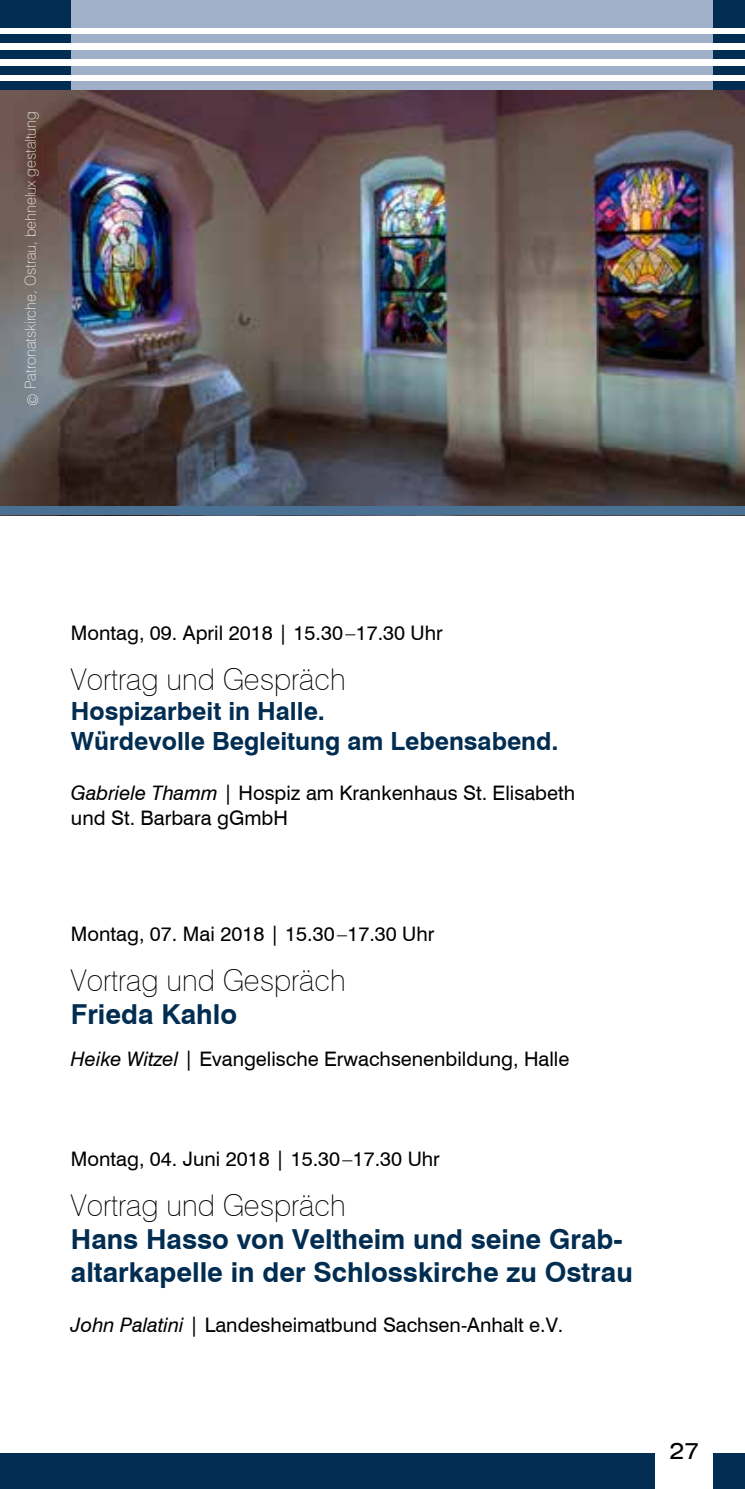
<style>
.page{position:relative;width:745px;height:1489px;background:#fff}
.page>*{position:absolute;margin:0;border:0;box-sizing:border-box;transform-origin:0 0}
.t1{font:100 30px "Swiss 721 BT";color:#000}
.t2{font:700 27.5px/33px "Swiss 721 BT";color:#002d51}
.t3{font:700 25px/30px "Swiss 721 BT";color:#002d51}
.t4{font:expanded 22.5px "Swiss 721 BT";color:#000}
.t5{font:20px/25px "Swiss 721 BT";color:#000}
.t6{font:100 15px "Swiss 721 BT";color:#fff}
.s1{font-style:italic}
</style>
<div class="page">
<img style="left:0;top:90px;width:744px;height:416px">
<div style="left:0;top:506px;width:744px;height:9px;background:#4a7093"></div>
<div style="left:0;top:0;width:71px;height:28px;background:#002d51"></div>
<div style="left:0;top:35px;width:71px;height:8px;background:#002d51"></div>
<div style="left:0;top:81px;width:71px;height:9px;background:#002d51"></div>
<div style="left:0;top:50px;width:71px;height:9px;background:#002d51"></div>
<div style="left:0;top:66px;width:71px;height:8px;background:#002d51"></div>
<div style="left:71px;top:0;width:641px;height:28px;background:#a0b0c8"></div>
<div style="left:71px;top:35px;width:641px;height:8px;background:#a0b0c8"></div>
<div style="left:71px;top:81px;width:641px;height:9px;background:#a0b0c8"></div>
<div style="left:71px;top:50px;width:641px;height:9px;background:#a0b0c8"></div>
<div style="left:71px;top:66px;width:641px;height:8px;background:#a0b0c8"></div>
<div style="left:712px;top:35px;width:32px;height:8px;background:#002d51"></div>
<div style="left:712px;top:81px;width:32px;height:9px;background:#002d51"></div>
<div style="left:712px;top:50px;width:32px;height:9px;background:#002d51"></div>
<div style="left:712px;top:66px;width:32px;height:8px;background:#002d51"></div>
<div style="left:712px;top:0;width:32px;height:28px;background:#002d51"></div>
<div style="left:712px;top:1453px;width:32px;height:35px;background:#002d51"></div>
<div style="left:0;top:1453px;width:654px;height:35px;background:#002d51"></div>
<p class="t6" style="left:21px;top:405px;width:296px;rotate:-90deg">© Patronatskirche, Ostrau, behnelux gestaltung</p>
<p class="t5" style="left:71px;top:620px;width:373px">Montag, 09. April 2018 | 15.30–17.30 Uhr</p>
<h1 class="t1" style="left:71px;top:661px;width:276px">Vortrag und Gespräch</h1>
<p class="t3" style="left:71px;top:696px;width:489px">Hospizarbeit in Halle.<br>Würdevolle Begleitung am Lebensabend.</p>
<p class="t5" style="left:71px;top:780px;width:505px"><span class="s1">Gabriele Thamm</span> | Hospiz am Krankenhaus St. Elisabeth und St. Barbara gGmbH</p>
<p class="t5" style="left:71px;top:920px;width:365px">Montag, 07. Mai 2018 | 15.30–17.30 Uhr</p>
<h1 class="t1" style="left:71px;top:961px;width:276px">Vortrag und Gespräch</h1>
<h2 class="t2" style="left:71px;top:997px;width:167px">Frieda Kahlo</h2>
<p class="t5" style="left:71px;top:1045px;width:499px"><span class="s1">Heike Witzel</span> | Evangelische Erwachsenenbildung, Halle</p>
<p class="t5" style="left:71px;top:1145px;width:370px">Montag, 04. Juni 2018 | 15.30–17.30 Uhr</p>
<h1 class="t1" style="left:71px;top:1186px;width:276px">Vortrag und Gespräch</h1>
<h2 class="t2" style="left:71px;top:1222px;width:563px">Hans Hasso von Veltheim und seine Grab&shy;altarkapelle in der Schlosskirche zu Ostrau</h2>
<p class="t5" style="left:71px;top:1311px;width:493px"><span class="s1">John Palatini</span> | Landesheimatbund Sachsen-Anhalt e.V.</p>
<p class="t4" style="left:669px;top:1437px;width:32px">27</p>
</div>
